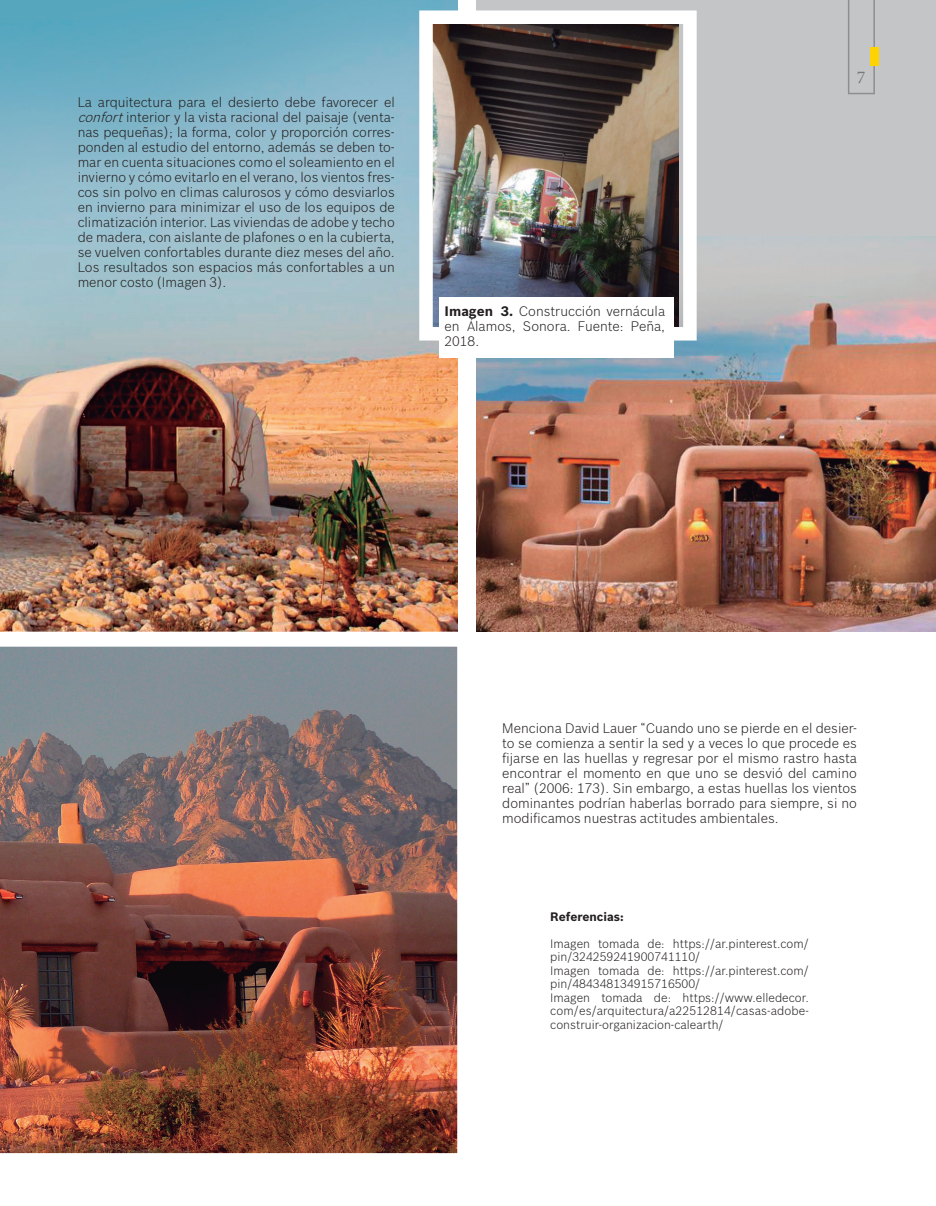
<style>
.page{position:relative;width:936px;height:1206px;background:#fff}
.page>*{position:absolute;margin:0;border:0;box-sizing:border-box;transform-origin:0 0}
.t1{font:18px "Minion Pro";color:#76787b}
.t2{font:300 13.5px/15px "Bosch Sans";color:#231f20;text-align:justify}
.t3{font:300 12px/13.5px "Bosch Sans";color:#231f20}
.t4{font:700 12px "Bosch Sans";color:#231f20}
.s1{font-style:italic}
.s2{font-weight:700}
</style>
<div class="page">
<div style="left:476px;top:0;width:459px;height:631px;background:#c4c5c6"></div>
<img style="left:476px;top:236px;width:459px;height:395px">
<img style="left:0;top:0;width:457px;height:631px">
<svg style="left:848px;top:0;width:26px;height:94px"></svg>
<div style="left:869px;top:47px;width:9px;height:19px;background:#fed304"></div>
<img style="left:434px;top:25px;width:243px;height:300px">
<div style="left:419px;top:10px;width:277px;height:330px;border:14px solid #fff"></div>
<img style="left:0;top:631px;width:458px;height:523px">
<div style="left:439px;top:297px;width:234px;height:60px;background:#fff"></div>
<p class="t2" style="left:78px;top:94px;width:318px">La arquitectura para el desierto debe favorecer el <span class="s1">confort</span>interior y la vista racional del paisaje (venta&shy;nas pequeñas); la forma, color y proporción corres&shy;ponden al estudio del entorno, además se deben to&shy;mar en cuenta situaciones como el soleamiento en el invierno y cómo evitarlo en el verano, los vientos fres&shy;cos sin polvo en climas calurosos y cómo desviarlos en invierno para minimizar el uso de los equipos de climatización interior. Las viviendas de adobe y techo de madera, con aislante de plafones o en la cubierta, se vuelven confortables durante diez meses del año.<br>Los resultados son espacios más confortables a un menor costo (Imagen 3).</p>
<p class="t2" style="left:444px;top:303px;width:222px"><span class="s2">Imagen 3.</span> Construcción vernácula en Álamos, Sonora. Fuente: Peña, 2018.</p>
<h1 class="t1" style="left:856px;top:65px;width:10px">7</h1>
<p class="t2" style="left:502px;top:719px;width:356px">Menciona David Lauer “Cuando uno se pierde en el desier&shy;to se comienza a sentir la sed y a veces lo que procede es fijarse en las huellas y regresar por el mismo rastro hasta encontrar el momento en que uno se desvió del camino real” (2006: 173). Sin embargo, a estas huellas los vientos dominantes podrían haberlas borrado para siempre, si no modificamos nuestras actitudes ambientales.</p>
<p class="t4" style="left:550px;top:908px;width:75px">Referencias:</p>
<p class="t3" style="left:550px;top:936px;width:260px">Imagen tomada de: https://ar.pinterest.com/ pin/324259241900741110/<br>Imagen tomada de: https://ar.pinterest.com/ pin/484348134915716500/<br>Imagen tomada de: https://www.elledecor. com/es/arquitectura/a22512814/casas-adobe&shy;construir-organizacion-calearth/</p>
</div>
